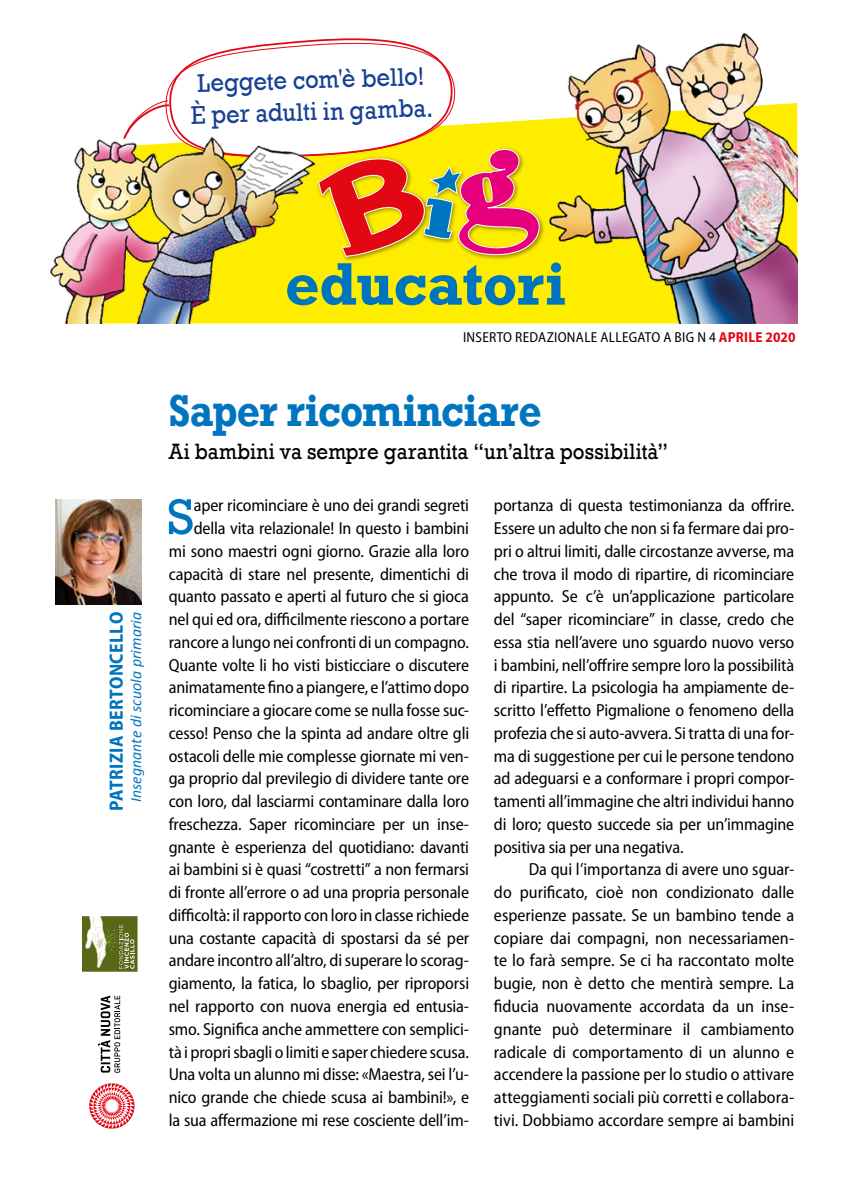
<style>
.page{position:relative;width:844px;height:1191px;background:#fff}
.page>*{position:absolute;margin:0;border:0;box-sizing:border-box;transform-origin:0 0}
.t1{font:700 56.35px "Rockwell";letter-spacing:-.01em;color:#0075bf}
.t2{font:50.93px "Rockwell";color:#0075bf}
.t3{font:700 42px "Rockwell";letter-spacing:-.015em;color:#0075bf;scale:.9 1}
.t4{font:26.25px/31.8px "Rockwell";color:#164194;text-align:center;scale:.9 1}
.t5{font:22.75px "Rockwell";letter-spacing:.005em;color:#000;scale:.9 1}
.t6{font:700 semi-condensed 19.25px "Myriad Pro";letter-spacing:.02em;color:#0075bf}
.t7{font:semi-condensed 17.5px/22.8px "Myriad Pro";letter-spacing:-.01em;color:#000;text-align:justify}
.t8{font:italic 15.75px "Calibri";letter-spacing:.005em;color:#0075bf}
.t9{font:semi-condensed 14.53px "Myriad Pro";letter-spacing:.02em;color:#000}
.s1{font-weight:700;color:#e30613}
</style>
<div class="page">
<div style="left:455px;top:146px;width:90px;height:114px;background:#000;opacity:.4"></div>
<svg style="left:123px;top:38px;width:418px;height:286px"></svg>
<img style="left:545px;top:32px;width:252px;height:291px">
<img style="left:50px;top:126px;width:275px;height:197px">
<img style="left:56px;top:499px;width:85px;height:105px">
<svg style="left:82px;top:916px;width:55px;height:55px;background:#828d4f"></svg>
<svg style="left:89px;top:1083px;width:45px;height:45px"></svg>
<svg style="left:98px;top:995px;width:22px;height:77px"></svg>
<h3 class="t4" style="left:189px;top:68px;width:271px;rotate:-2deg">Leggete com'è bello!<br>È per adulti in gamba.</h3>
<p class="t6" style="left:104px;top:810px;width:200px;rotate:-90deg">PATRIZIA BERTONCELLO</p>
<p class="t8" style="left:125px;top:802px;width:192px;rotate:-90deg">Insegnante di scuola primaria</p>
<h1 class="t1" style="left:285px;top:248px;width:282px">educatori</h1>
<p class="t9" style="left:463px;top:329px;width:334px">INSERTO REDAZIONALE ALLEGATO A BIG N 4 <span class="s1">APRILE 2020</span></p>
<h3 class="t3" style="left:169px;top:384px;width:415px">Saper ricominciare</h3>
<h3 class="t5" style="left:169px;top:438px;width:556px">Ai bambini va sempre garantita “un’altra possibilità”</h3>
<p class="t7" style="left:169px;top:494px;width:302px;text-align:right">aper ricominciare è uno dei grandi segreti della vita relazionale! In questo i bambini<br>mi sono maestri ogni giorno. Grazie alla loro capacità di stare nel presente, dimentichi di quanto passato e aperti al futuro che si gioca nel qui ed ora, difficilmente riescono a portare rancore a lungo nei confronti di un compagno.<br>Quante volte li ho visti bisticciare o discutere animatamente fino a piangere, e l’attimo dopo ricominciare a giocare come se nulla fosse suc&shy;cesso! Penso che la spinta ad andare oltre gli ostacoli delle mie complesse giornate mi ven&shy;ga proprio dal previlegio di dividere tante ore con loro, dal lasciarmi contaminare dalla loro freschezza. Saper ricominciare per un inse&shy;gnante è esperienza del quotidiano: davanti ai bambini si è quasi “costretti” a non fermarsi di fronte all’errore o ad una propria personale difficoltà: il rapporto con loro in classe richiede una costante capacità di spostarsi da sé per andare incontro all’altro, di superare lo scorag&shy;giamento, la fatica, lo sbaglio, per riproporsi nel rapporto con nuova energia ed entusia&shy;smo. Significa anche ammettere con semplici&shy;tà i propri sbagli o limiti e saper chiedere scusa.<br>Una volta un alunno mi disse: «Maestra, sei l’u&shy;nico grande che chiede scusa ai bambini!», e la sua affermazione mi rese cosciente dell’im-</p>
<p class="t7" style="left:494px;top:494px;width:302px">portanza di questa testimonianza da offrire.<br>Essere un adulto che non si fa fermare dai pro&shy;pri o altrui limiti, dalle circostanze avverse, ma che trova il modo di ripartire, di ricominciare appunto. Se c’è un’applicazione particolare del “saper ricominciare” in classe, credo che essa stia nell’avere uno sguardo nuovo verso i bambini, nell’offrire sempre loro la possibilità di ripartire. La psicologia ha ampiamente de&shy;scritto l’effetto Pigmalione o fenomeno della profezia che si auto-avvera. Si tratta di una for&shy;ma di suggestione per cui le persone tendono ad adeguarsi e a conformare i propri compor&shy;tamenti all’immagine che altri individui hanno di loro; questo succede sia per un’immagine positiva sia per una negativa.</p>
<h2 class="t2" style="left:167px;top:487px;width:29px">S</h2>
<p class="t7" style="left:494px;top:858px;width:302px;text-indent:35px">Da qui l’importanza di avere uno sguar&shy;do purificato, cioè non condizionato dalle esperienze passate. Se un bambino tende a copiare dai compagni, non necessariamen&shy;te lo farà sempre. Se ci ha raccontato molte bugie, non è detto che mentirà sempre. La fiducia nuovamente accordata da un inse&shy;gnante può determinare il cambiamento radicale di comportamento di un alunno e accendere la passione per lo studio o attivare atteggiamenti sociali più corretti e collabora&shy;tivi. Dobbiamo accordare sempre ai bambini</p>
</div>
